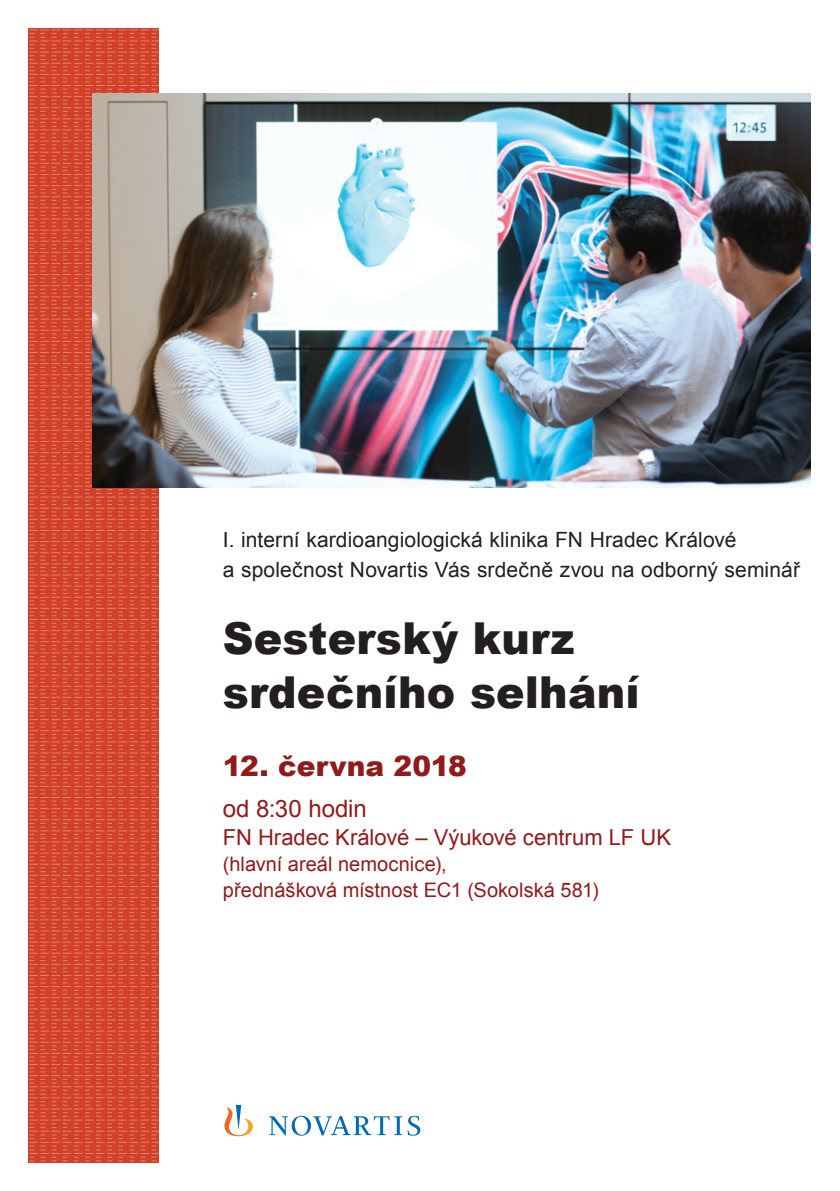
<style>
.page{position:relative;width:840px;height:1191px;background:#fff}
.page>*{position:absolute;margin:0;border:0;box-sizing:border-box;transform-origin:0 0}
.Headline_outside_36p{font:900 44px/54px "Arial";letter-spacing:.005em;color:#231f20}
.Date_Time_Location_B{font:900 28px "Arial";letter-spacing:.005em;color:#901b1d}
.Date_Time_Location_B-2{font:24px "Arial";color:#901b1d}
.Date_Time_Location_B-3{font:22px "Arial";letter-spacing:-.005em;color:#901b1d}
.Date_Time_Location_B-4{font:21px/30px "Arial";letter-spacing:.005em;color:#231f20}
.Date_Time_Location_B-5{font:20px/26px "Arial";color:#901b1d}
</style>
<div class="page">
<svg style="left:28px;top:28px;width:131px;height:1134px;background:#d44932"></svg>
<svg style="left:224px;top:1105px;width:196px;height:31px"></svg>
<img style="left:92px;top:94px;width:718px;height:394px">
<p class="Date_Time_Location_B-4" style="left:223px;top:525px;width:578px">I. interní kardioangiologická klinika FN Hradec Králové<br>a společnost Novartis Vás srdečně zvou na odborný seminář</p>
<p class="Headline_outside_36p" style="left:223px;top:610px;width:418px">Sesterský kurz srdečního selhání</p>
<p class="Date_Time_Location_B" style="left:223px;top:745px;width:245px">12. června 2018</p>
<p class="Date_Time_Location_B-2" style="left:223px;top:792px;width:145px">od 8:30 hodin</p>
<p class="Date_Time_Location_B-3" style="left:223px;top:822px;width:450px">FN Hradec Králové – Výukové centrum LF UK</p>
<p class="Date_Time_Location_B-5" style="left:223px;top:851px;width:377px">(hlavní areál nemocnice),<br>přednášková místnost EC1 (Sokolská 581)</p>
</div>
